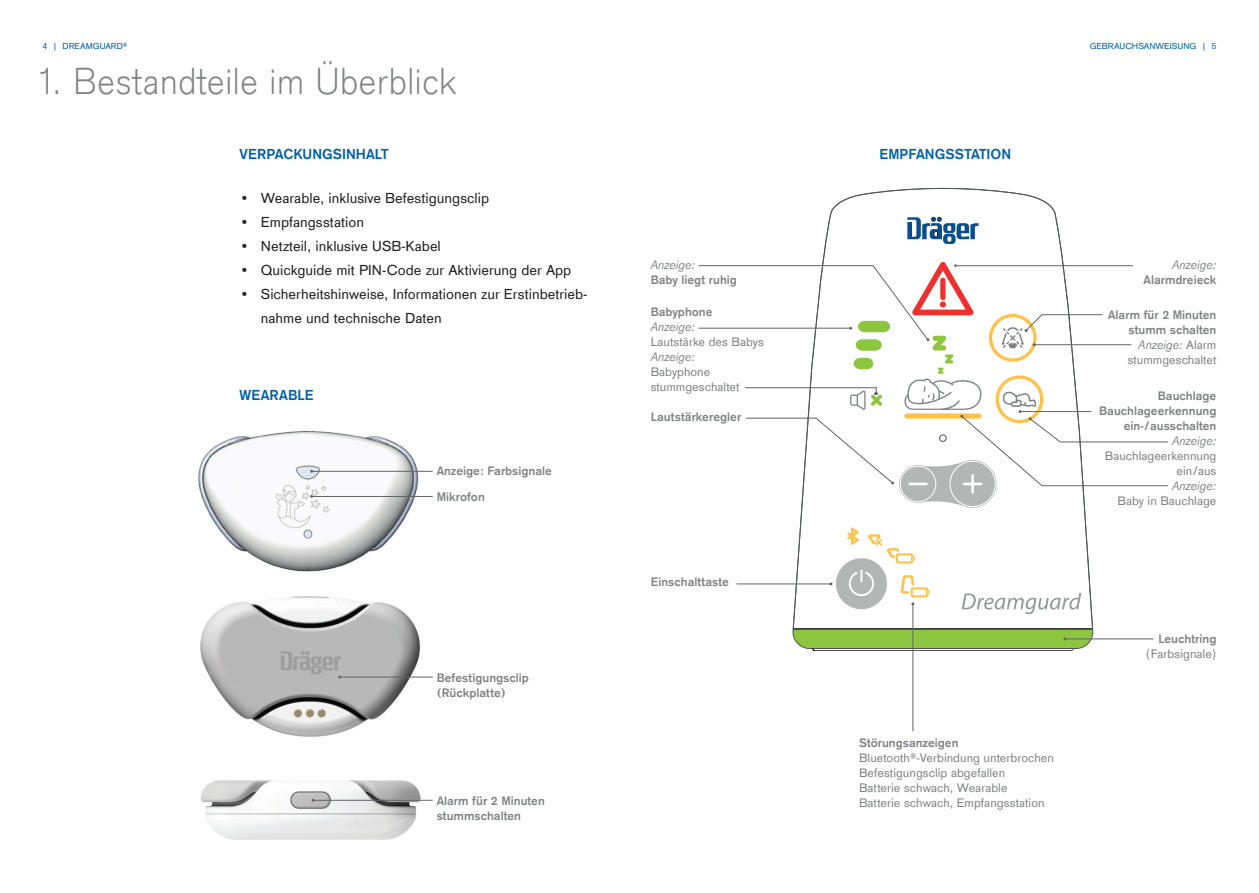
<style>
.page{position:relative;width:1259px;height:893px;background:#fff}
.page>*{position:absolute;margin:0;border:0;box-sizing:border-box;transform-origin:0 0}
.t1{font:300 39px "Draeger Sans";color:#808285}
.t2{font:15px/24px "Draeger Sans";color:#231f20}
.t3{font:700 15px "Draeger Sans";color:#0161aa}
.t4{font:700 12.75px/15px "Draeger Sans";color:#808285}
.t5{font:12.75px/15px "Draeger Sans";color:#808285}
.t6{font:italic 12.75px "Draeger Sans";color:#808285}
.t7{font:9px "Draeger Sans";color:#0161aa}
.s1{font-weight:400;font-style:italic}
.s2{font-weight:400}
</style>
<div class="page">
<svg style="left:793px;top:188px;width:300px;height:440px"></svg>
<img style="left:200px;top:596px;width:233px;height:141px">
<img style="left:198px;top:430px;width:235px;height:142px">
<img style="left:200px;top:780px;width:225px;height:60px">
<hr style="left:1065px;top:639px;width:88px;height:1px;background:#636366">
<svg style="left:792px;top:628px;width:303px;height:23px;background:#88b54e"></svg>
<hr style="left:314px;top:800px;width:119px;height:1px;background:#636366">
<hr style="left:340px;top:677px;width:93px;height:1px;background:#636366">
<hr style="left:312px;top:471px;width:121px;height:1px;background:#636366">
<hr style="left:312px;top:496px;width:121px;height:1px;background:#636366">
<hr style="left:912px;top:604px;width:1px;height:127px;background:#636366">
<svg style="left:900px;top:575px;width:29px;height:30px"></svg>
<hr style="left:736px;top:584px;width:94px;height:1px;background:#636366">
<svg style="left:698px;top:262px;width:470px;height:246px"></svg>
<p class="t7" style="left:43px;top:40px;width:86px">4 | DREAMGUARD®</p>
<p class="t7" style="left:1089px;top:39px;width:128px">GEBRAUCHSANWEISUNG | 5</p>
<h1 class="t1" style="left:39px;top:55px;width:419px">1. Bestandteile im Überblick</h1>
<p class="t3" style="left:240px;top:144px;width:151px">VERPACKUNGSINHALT</p>
<p class="t3" style="left:879px;top:144px;width:133px">EMPFANGSSTATION</p>
<p class="t2" style="left:240px;top:185px;width:251px">• Wearable, inklusive Befestigungsclip</p>
<p class="t2" style="left:240px;top:209px;width:126px">• Empfangsstation</p>
<p class="t2" style="left:240px;top:233px;width:203px">• Netzteil, inklusive USB-Kabel</p>
<p class="t2" style="left:240px;top:257px;width:333px">• Quickguide mit PIN-Code zur Aktivierung der App</p>
<p class="t2" style="left:261px;top:281px;width:328px;text-indent:-21px">• Sicherheitshinweise, Informationen zur Erstinbetrieb&shy;nahme und technische Daten</p>
<p class="t6" style="left:651px;top:256px;width:46px">Anzeige:</p>
<p class="t4" style="left:651px;top:272px;width:88px">Baby liegt ruhig</p>
<p class="t4" style="left:651px;top:304px;width:63px">Babyphone</p>
<p class="t6" style="left:651px;top:318px;width:46px">Anzeige:</p>
<p class="t5" style="left:651px;top:334px;width:115px">Lautstärke des Babys</p>
<p class="t6" style="left:651px;top:348px;width:46px">Anzeige:</p>
<p class="t5" style="left:651px;top:364px;width:90px">Babyphone stummgeschaltet</p>
<p class="t4" style="left:651px;top:409px;width:92px">Lautstärkeregler</p>
<p class="t3" style="left:240px;top:385px;width:76px">WEARABLE</p>
<p class="t4" style="left:437px;top:457px;width:117px;line-height:25.8px">Anzeige: Farbsignale<br>Mikrofon</p>
<p class="t4" style="left:437px;top:669px;width:94px">Befestigungsclip (Rückplatte)</p>
<p class="t4" style="left:437px;top:792px;width:110px">Alarm für 2 Minuten stummschalten</p>
<p class="t4" style="left:651px;top:574px;width:80px">Einschalttaste</p>
<p class="t4" style="left:859px;top:735px;width:101px">Störungsanzeigen</p>
<p class="t5" style="left:859px;top:750px;width:196px">Bluetooth®-Verbindung unterbrochen Befestigungsclip abgefallen<br>Batterie schwach, Wearable<br>Batterie schwach, Empfangsstation</p>
<p class="t6" style="left:1172px;top:256px;width:46px">Anzeige:</p>
<p class="t4" style="left:1143px;top:272px;width:74px">Alarmdreieck</p>
<p class="t4" style="left:1108px;top:306px;width:110px;text-align:right">Alarm für 2 Minuten stumm schalten<br><span class="s1">Anzeige:</span> <span class="s2">Alarm stummgeschaltet</span></p>
<p class="t4" style="left:1099px;top:388px;width:119px;text-align:right">Bauchlage<br>Bauchlageerkennung ein-/ausschalten</p>
<p class="t6" style="left:1172px;top:432px;width:46px">Anzeige:</p>
<p class="t5" style="left:1105px;top:448px;width:113px;text-align:right">Bauchlageerkennung ein/aus</p>
<p class="t6" style="left:1172px;top:477px;width:46px">Anzeige:</p>
<p class="t5" style="left:1117px;top:493px;width:100px">Baby in Bauchlage</p>
<p class="t4" style="left:1158px;top:631px;width:60px">Leuchtring</p>
<p class="t5" style="left:1146px;top:646px;width:72px">(Farbsignale)</p>
</div>
